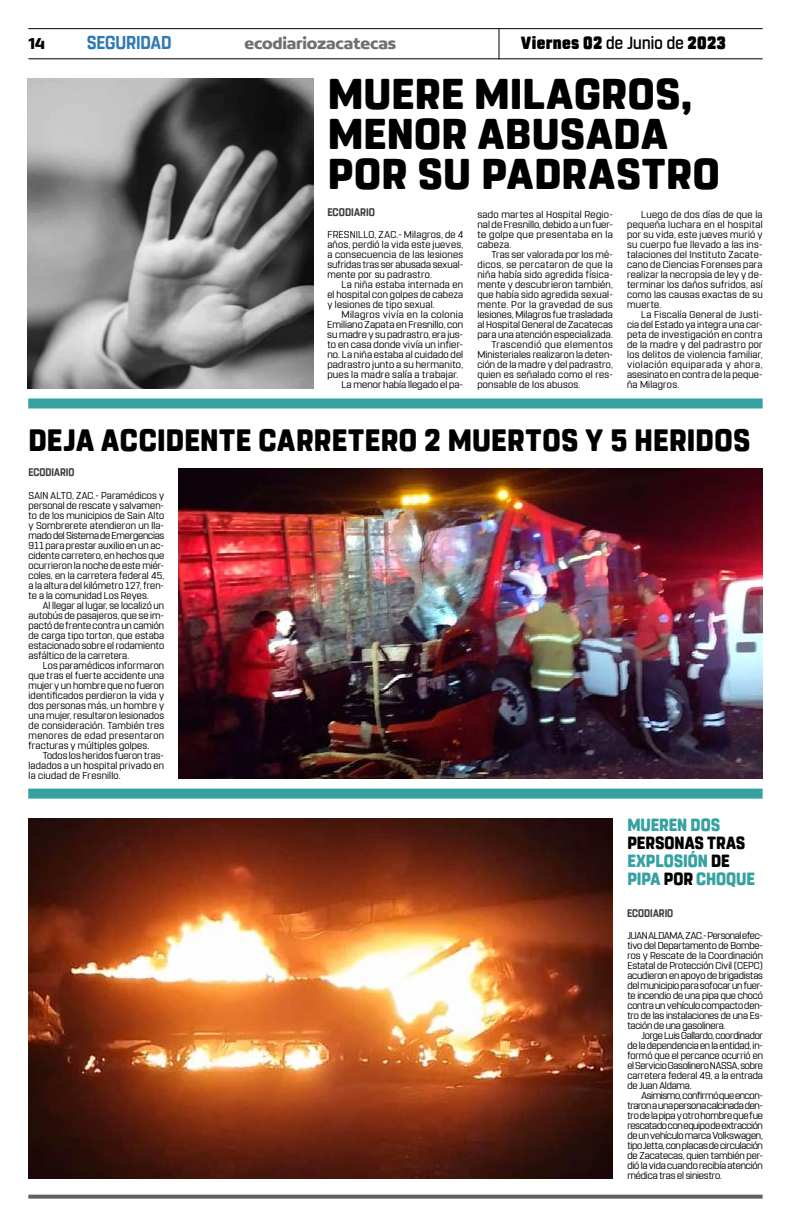
<style>
.page{position:relative;width:791px;height:1225px;background:#fff}
.page>*{position:absolute;margin:0;border:0;box-sizing:border-box;transform-origin:0 0}
.t1{font:800 42.9px/40px "Rohn Rounded";letter-spacing:.01em;color:#000}
.t2{font:800 30.8px "Rohn Rounded";letter-spacing:.015em;color:#000;scale:.95 1}
.t3{font:700 18.6px "Rohn Rounded";letter-spacing:-.01em;color:#327ab3;scale:.91 1}
.t4{font:800 17.6px/18px "Rohn Rounded";letter-spacing:-.005em;color:#36a1a1;scale:.91 1}
.t5{font:900 17.6px "Rohn Rounded";letter-spacing:.02em;color:#000;scale:.91 1}
.t6{font:700 16.9px "Concord";letter-spacing:-.01em;color:#706f6f}
.t7{font:700 16.9px "Concord";color:#000}
.t8{font:700 11px "Rohn Rounded";letter-spacing:.005em;color:#3d3d3d;scale:.88 1}
.t9{font:700 11px "Rohn Rounded";letter-spacing:.005em;color:#3d3d3d;scale:.91 1}
.t10{font:10px/10px "Rohn Rounded";letter-spacing:.015em;color:#000;text-align:justify}
.t11{font:10px "Rohn Rounded";letter-spacing:.045em;color:#000}
.t12{font:10px "Rohn Rounded";letter-spacing:.035em;color:#000}
.t13{font:10px "Rohn Rounded";letter-spacing:.04em;color:#000}
.t14{font:10px "Rohn Rounded";letter-spacing:.05em;color:#000}
.s1{font-weight:500}
.s2{color:#000}
</style>
<div class="page">
<hr style="left:28px;top:28px;width:735px;height:1px;background:#000">
<hr style="left:28px;top:58px;width:735px;height:1px;background:#000">
<hr style="left:498px;top:29px;width:1px;height:30px;background:#000">
<svg style="left:28px;top:1194px;width:735px;height:4px;background:#7a7a7a"></svg>
<div style="left:28px;top:788px;width:735px;height:10px;background:#36a1a1"></div>
<div style="left:28px;top:398px;width:735px;height:10px;background:#36a1a1"></div>
<img style="left:28px;top:818px;width:585px;height:360px">
<img style="left:178px;top:468px;width:585px;height:310px">
<img style="left:28px;top:78px;width:286px;height:310px">
<h3 class="t7" style="left:28px;top:33px;width:18px">14</h3>
<h3 class="t3" style="left:87px;top:32px;width:95px">SEGURIDAD</h3>
<h3 class="t6" style="left:244px;top:33px;width:153px">ecodiariozacatecas</h3>
<h3 class="t5" style="left:521px;top:33px;width:227px">Viernes 02 <span class="s1">de Junio de</span> 2023</h3>
<h1 class="t1" style="left:328px;top:75px;width:393px">MUERE MILAGROS,<br>MENOR ABUSADA<br>POR SU PADRASTRO</h1>
<p class="t9" style="left:327px;top:206px;width:54px">ECODIARIO</p>
<p class="t10" style="left:477px;top:210px;width:137px">sado martes al Hospital Regio&shy;nal de Fresnillo, debido a un fuer&shy;te golpe que presentaba en la cabeza.</p>
<p class="t10" style="left:492px;top:250px;width:123px">Tras ser valorada por los mé-</p>
<p class="t11" style="left:477px;top:259px;width:137px">dicos, se percataron de que la</p>
<p class="t10" style="left:477px;top:270px;width:137px">niña había sido agredida física-</p>
<p class="t10" style="left:477px;top:280px;width:137px">mente y descubrieron también,</p>
<p class="t10" style="left:477px;top:290px;width:137px">que había sido agredida sexual-</p>
<p class="t13" style="left:477px;top:299px;width:137px">mente. Por la gravedad de sus</p>
<p class="t10" style="left:477px;top:310px;width:137px">lesiones, Milagros fue trasladada</p>
<p class="t10" style="left:477px;top:320px;width:137px">al Hospital General de Zacatecas</p>
<p class="t10" style="left:477px;top:330px;width:137px">para una atención especializada.</p>
<p class="t14" style="left:492px;top:339px;width:123px">Trascendió que elementos</p>
<p class="t10" style="left:477px;top:350px;width:137px">Ministeriales realizaron la deten-</p>
<p class="t10" style="left:477px;top:360px;width:137px">ción de la madre y del padrastro,</p>
<p class="t10" style="left:477px;top:370px;width:137px">quien es señalado como el res-</p>
<p class="t10" style="left:477px;top:380px;width:104px">ponsable de los abusos.</p>
<p class="t10" style="left:327px;top:230px;width:137px">FRESNILLO, ZAC.- Milagros, de 4 años, perdió la vida este jueves, a consecuencia de las lesiones sufridas tras ser abusada sexual&shy;mente por su padrastro.</p>
<p class="t10" style="left:327px;top:280px;width:137px;text-indent:14px">La niña estaba internada en el hospital con golpes de cabeza y lesiones de tipo sexual.</p>
<p class="t12" style="left:341px;top:309px;width:123px">Milagros vivía en la colonia</p>
<p class="t10" style="left:327px;top:320px;width:137px">Emiliano Zapata en Fresnillo, con</p>
<p class="t10" style="left:327px;top:330px;width:137px">su madre y su padrastro, era jus-</p>
<p class="t10" style="left:327px;top:340px;width:137px">to en casa donde vivía un infier-</p>
<p class="t10" style="left:327px;top:350px;width:137px">no. La niña estaba al cuidado del</p>
<p class="t10" style="left:327px;top:360px;width:137px">padrastro junto a su hermanito,</p>
<p class="t10" style="left:327px;top:370px;width:132px">pues la madre salía a trabajar.</p>
<p class="t10" style="left:341px;top:380px;width:123px">La menor había llegado el pa-</p>
<p class="t10" style="left:627px;top:210px;width:137px;text-indent:14px">Luego de dos días de que la pequeña luchara en el hospital por su vida, este jueves murió y su cuerpo fue llevado a las ins&shy;talaciones del Instituto Zacate&shy;cano de Ciencias Forenses para realizar la necropsia de ley y de&shy;terminar los daños sufridos, así como las causas exactas de su muerte.</p>
<p class="t10" style="left:627px;top:310px;width:137px;text-indent:14px">La Fiscalía General de Justi&shy;cia del Estado ya integra una car&shy;peta de investigación en contra de la madre y del padrastro por los delitos de violencia familiar, violación equiparada y ahora, asesinato en contra de la peque&shy;ña Milagros.</p>
<h2 class="t2" style="left:28px;top:422px;width:761px">DEJA ACCIDENTE CARRETERO 2 MUERTOS Y 5 HERIDOS</h2>
<p class="t8" style="left:28px;top:466px;width:54px">ECODIARIO</p>
<p class="t10" style="left:29px;top:490px;width:137px">SAIN ALTO, ZAC.- Paramédicos y personal de rescate y salvamen&shy;to de los municipios de Sain Alto y Sombrerete atendieron un lla&shy;mado del Sistema de Emergencias 911 para prestar auxilio en un ac&shy;cidente carretero, en hechos que ocurrieron la noche de este miér&shy;coles, en la carretera federal 45, a la altura del kilómetro 127, fren&shy;te a la comunidad Los Reyes.</p>
<p class="t10" style="left:29px;top:600px;width:137px;text-indent:14px">Al llegar al lugar, se localizó un autobús de pasajeros, que se im&shy;pactó de frente contra un camión de carga tipo torton, que estaba estacionado sobre el rodamiento asfáltico de la carretera.</p>
<p class="t10" style="left:29px;top:660px;width:137px;text-indent:14px">Los paramédicos informaron que tras el fuerte accidente una mujer y un hombre que no fueron identificados perdieron la vida y dos personas más, un hombre y una mujer, resultaron lesionados de consideración. También tres menores de edad presentaron fracturas y múltiples golpes.</p>
<p class="t10" style="left:29px;top:750px;width:137px;text-indent:14px">Todos los heridos fueron tras&shy;ladados a un hospital privado en la ciudad de Fresnillo.</p>
<h3 class="t4" style="left:627px;top:816px;width:103px">MUEREN DOS</h3>
<h3 class="t4" style="left:627px;top:834px;width:142px"><span class="s2">PERSONAS TRAS<br></span>EXPLOSIÓN <span class="s2">DE<br></span>PIPA <span class="s2">POR</span> CHOQUE</h3>
<p class="t8" style="left:627px;top:906px;width:54px">ECODIARIO</p>
<p class="t10" style="left:627px;top:930px;width:137px">JUAN ALDAMA, ZAC.- Personal efec&shy;tivo del Departamento de Bombe&shy;ros y Rescate de la Coordinación Estatal de Protección Civil (CEPC) acudieron en apoyo de brigadistas del municipio para sofocar un fuer&shy;te incendio de una pipa que chocó contra un vehículo compacto den&shy;tro de las instalaciones de una Es&shy;tación de una gasolinera.</p>
<p class="t10" style="left:627px;top:1030px;width:137px;text-indent:14px">Jorge Luis Gallardo, coordinador de la dependencia en la entidad, in&shy;formó que el percance ocurrió en el Servicio Gasolinero NASSA, sobre carretera federal 49, a la entrada de Juan Aldama.</p>
<p class="t10" style="left:627px;top:1090px;width:137px;text-indent:14px">Asimismo, confirmó que encon&shy;traron a una persona calcinada den&shy;tro de la pipa y otro hombre que fue rescatado con equipo de extracción de un vehículo marca Volkswagen, tipo Jetta, con placas de circulación de Zacatecas, quien también per&shy;dió la vida cuando recibía atención médica tras el siniestro.</p>
</div>
